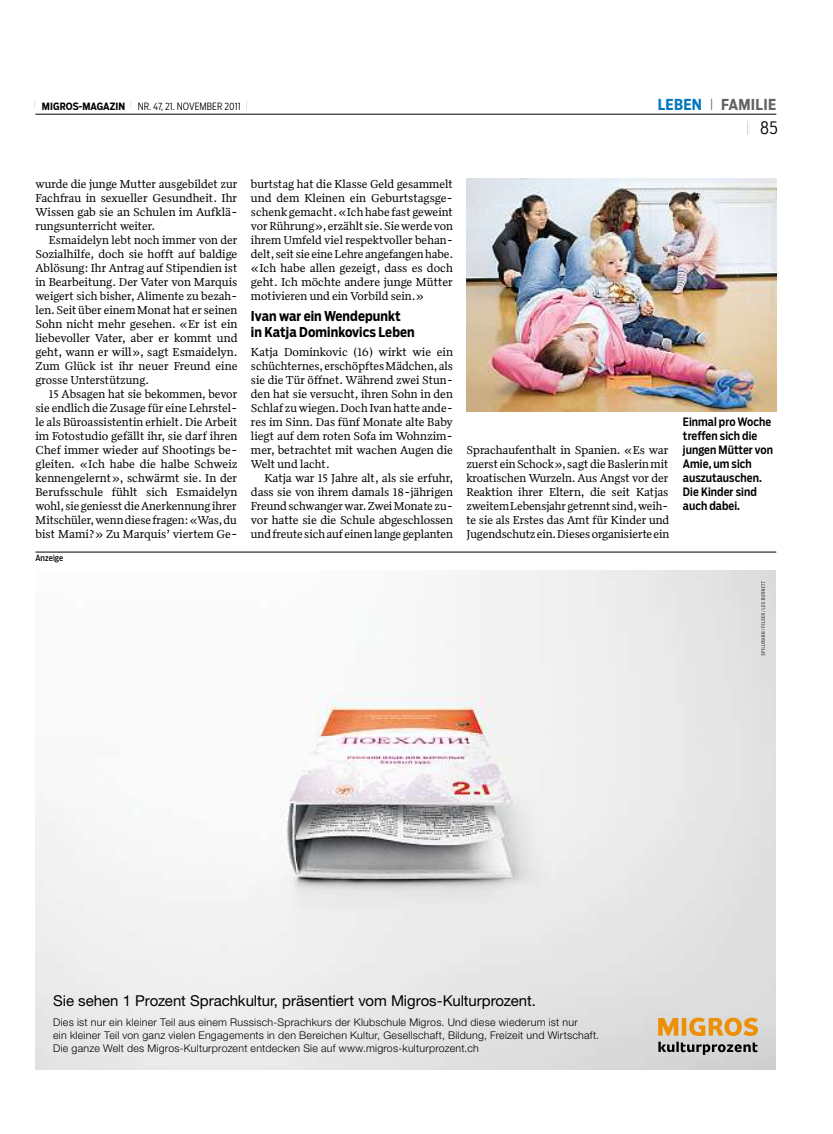
<style>
.page{position:relative;width:833px;height:1134px;background:#fff}
.page>*{position:absolute;margin:0;border:0;box-sizing:border-box;transform-origin:0 0}
.t1{font:300 17.5px "Salvo Sans Cond";color:#000}
.t2{font:15px "Helvetica Neue LT";letter-spacing:-.005em;color:#000}
.t3{font:700 15px "Salvo Sans Cond";letter-spacing:.02em;color:#626262}
.t4{font:700 13.5px/15.2px "Salvo Sans Cond";letter-spacing:-.005em;color:#000}
.t5{font:11.75px/14px "Quiosco Two LF";color:#000;text-align:justify}
.t6{font:500 11.5px/14px "Salvo Sans Cond";letter-spacing:.005em;color:#000}
.t7{font:300 10.62px/13.1px "Helvetica Neue LT";letter-spacing:.025em;color:#000}
.t8{font:300 10px "Salvo Sans Cond";letter-spacing:.01em;color:#000}
.t9{font:8.5px "Salvo Sans Cond";letter-spacing:.01em;color:#000}
.s1{font-size:8.12px}
.s2{font-weight:700}
.s3{color:#0077be}
.s4{font-weight:300;font-size:11.88px}
.s5{font-size:14.75px}
</style>
<div class="page">
<hr style="left:35px;top:114px;width:741px;height:1px;background:#000">
<img style="left:35px;top:570px;width:740px;height:500px">
<svg style="left:658px;top:1042px;width:99px;height:13px"></svg>
<svg style="left:658px;top:1018px;width:100px;height:18px;background:#e4ae5e"></svg>
<svg style="left:761px;top:581px;width:4px;height:74px"></svg>
<hr style="left:35px;top:552px;width:741px;height:1px;background:#000">
<img style="left:466px;top:179px;width:310px;height:233px">
<p class="t8" style="left:35px;top:99px;width:215px"><span class="s1">|</span> <span class="s2">migros-magazin</span> <span class="s1">|</span> NR. 47, 21. NOVEMBER 2011 <span class="s1">|</span></p>
<p class="t3" style="left:658px;top:94px;width:120px"><span class="s3">leben</span> <span class="s4">|</span> familie</p>
<h1 class="t1" style="left:746px;top:116px;width:33px"><span class="s5">|</span> 85</h1>
<p class="t5" style="left:35px;top:177px;width:203px">wurde die junge Mutter ausgebildet zur Fachfrau in sexueller Gesundheit. Ihr Wissen gab sie an Schulen im Aufklä&shy;rungsunterricht weiter.</p>
<p class="t5" style="left:35px;top:233px;width:204px;text-indent:13px">Esmaidelyn lebt noch immer von der Sozialhilfe, doch sie hofft auf baldige Ablösung: Ihr Antrag auf Stipendien ist in Bearbeitung. Der Vater von Marquis weigert sich bisher, Alimente zu bezah&shy;len.Seit über einemMonat hat er seinen Sohn nicht mehr gesehen. «Er ist ein liebevoller Vater, aber er kommt und geht, wann er will», sagt Esmaidelyn.<br>Zum Glück ist ihr neuer Freund eine grosse Unterstützung.</p>
<p class="t5" style="left:35px;top:387px;width:203px;text-indent:13px">15 Absagen hat sie bekommen, bevor sie endlich die Zusage für eine Lehrstel&shy;le als Büroassistentin erhielt. Die Arbeit im Fotostudio gefällt ihr, sie darf ihren Chef immer wieder auf Shootings be&shy;gleiten. «Ich habe die halbe Schweiz kennengelernt», schwärmt sie. In der Berufsschule fühlt sich Esmaidelyn wohl,siegeniesstdieAnerkennungihrer Mitschüler,wenndiesefragen:«Was,du bist Mami?» Zu Marquis’ viertem Ge-</p>
<p class="t9" style="left:35px;top:552px;width:29px">Anzeige</p>
<p class="t5" style="left:251px;top:177px;width:204px">burtstag hat die Klasse Geld gesammelt und dem Kleinen ein Geburtstagsge&shy;schenk gemacht.«Ich habe fast geweint vorRührung»,erzählt sie.Siewerdevon ihrem Umfeld viel respektvoller behan&shy;delt,seit sie eineLehre angefangenhabe. «Ich habe allen gezeigt, dass es doch geht. Ich möchte andere junge Mütter motivieren und ein Vorbild sein.»</p>
<p class="t4" style="left:251px;top:309px;width:165px">ivan war ein Wendepunkt in Katja Dominkovics leben</p>
<p class="t5" style="left:251px;top:345px;width:203px">Katja Dominkovic (16) wirkt wie ein schüchternes,erschöpftesMädchen,als sie die Tür öffnet. Während zwei Stun&shy;den hat sie versucht, ihren Sohn in den Schlaf zuwiegen.DochIvanhatte ande&shy;res im Sinn. Das fünf Monate alte Baby liegt auf dem roten Sofa im Wohnzim&shy;mer, betrachtet mit wachen Augen die Welt und lacht.</p>
<p class="t5" style="left:251px;top:471px;width:204px;text-indent:13px">Katja war 15 Jahre alt, als sie erfuhr, dass sie von ihrem damals 18-jährigen Freundschwangerwar.ZweiMonate zu&shy;vor hatte sie die Schule abgeschlossen undfreutesichaufeinenlangegeplanten</p>
<p class="t5" style="left:466px;top:443px;width:204px">Sprachaufenthalt in Spanien. «Es war zuerst einSchock», sagtdieBaslerinmit kroatischen Wurzeln. Aus Angst vor der Reaktion ihrer Eltern, die seit Katjas zweitemLebensjahrgetrenntsind,weih&shy;te sie als Erstes das Amt für Kinder und Jugendschutzein.Diesesorganisierteein</p>
<p class="t6" style="left:683px;top:414px;width:92px">Einmal pro Woche treffen sich die jungen Mütter von<br>Amie, um sich auszutauschen.<br>Die Kinder sind auch dabei.</p>
<p class="t2" style="left:53px;top:992px;width:484px">Sie sehen 1 Prozent Sprachkultur, präsentiert vom Migros-Kulturprozent.</p>
<p class="t7" style="left:53px;top:1016px;width:547px">Dies ist nur ein kleiner Teil aus einem Russisch-Sprachkurs der Klubschule Migros. Und diese wiederum ist nur<br>ein kleiner Teil von ganz vielen Engagements in den Bereichen Kultur, Gesellschaft, Bildung, Freizeit und Wirtschaft.<br>Die ganze Welt des Migros-Kulturprozent entdecken Sie auf www.migros-kulturprozent.ch</p>
</div>
